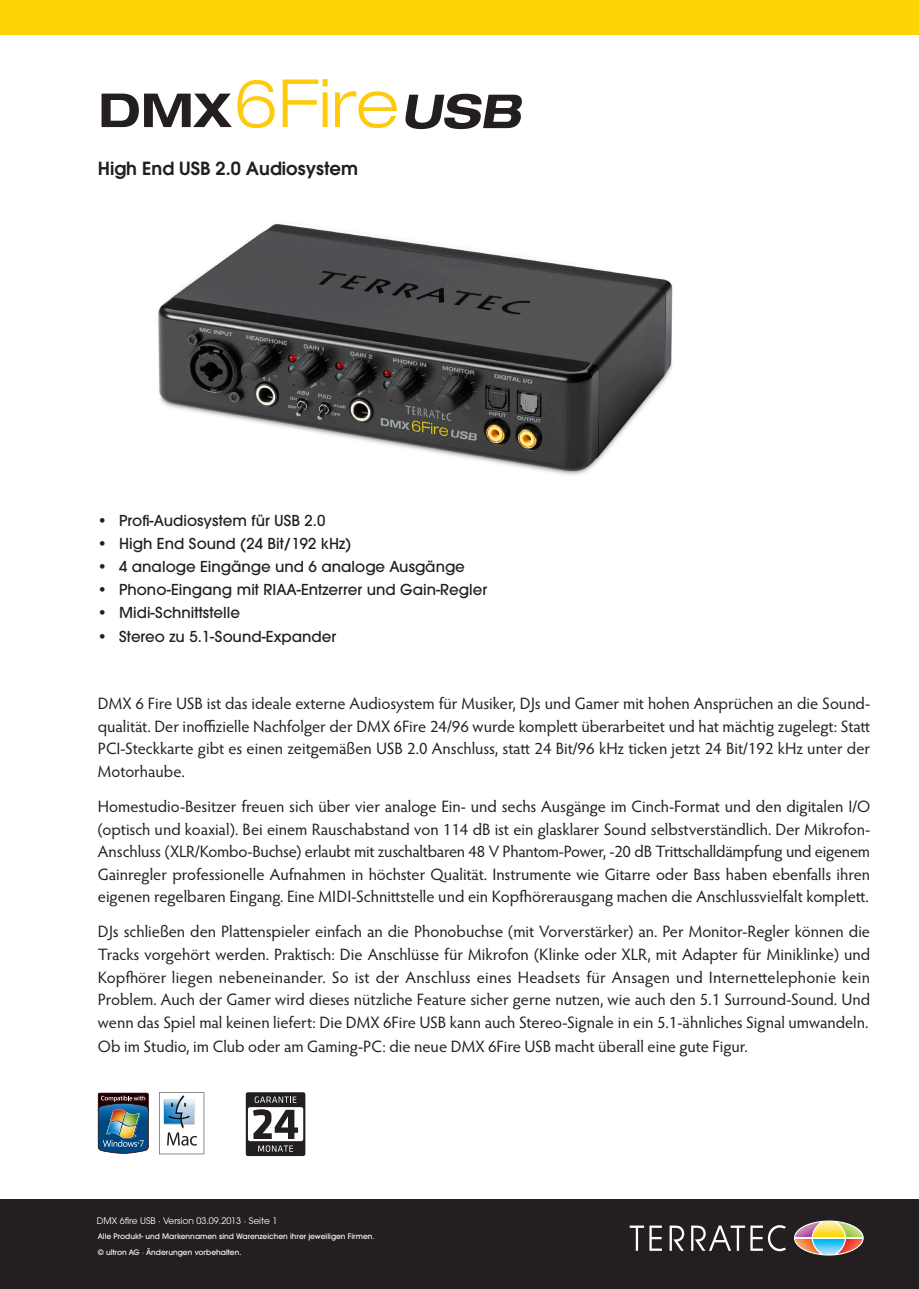
<style>
.page{position:relative;width:919px;height:1289px;background:#fff}
.page>*{position:absolute;margin:0;border:0;box-sizing:border-box;transform-origin:0 0}
.t1{font:600 18px "ITC Avant Garde Pro";color:#231f20}
.Texte_Aufzählung{font:16.5px/22.5px "Hypatia Sans Pro";color:#231f20;text-align:justify}
.Texte_Aufzählung-2{font:500 15px "ITC Avant Garde Pro";color:#231f20}
.t2{font:9px "ITC Avant Garde Pro";color:#fff}
.t3{font:500 7.5px "ITC Avant Garde Pro";color:#fff}
</style>
<div class="page">
<div style="left:0;top:1199px;width:918px;height:89px;background:#231f20"></div>
<svg style="left:629px;top:1225px;width:33px;height:25px"></svg>
<svg style="left:669px;top:1225px;width:15px;height:25px"></svg>
<svg style="left:691px;top:1225px;width:95px;height:26px"></svg>
<svg style="left:794px;top:1220px;width:69px;height:35px"></svg>
<div style="left:0;top:0;width:918px;height:34px;background:#fed304"></div>
<img style="left:158px;top:224px;width:515px;height:251px">
<svg style="left:101px;top:80px;width:173px;height:48px"></svg>
<svg style="left:283px;top:79px;width:44px;height:48px"></svg>
<svg style="left:335px;top:91px;width:62px;height:37px"></svg>
<svg style="left:405px;top:94px;width:117px;height:35px"></svg>
<svg style="left:159px;top:1092px;width:45px;height:62px"></svg>
<img style="left:163px;top:1093px;width:35px;height:37px">
<img style="left:98px;top:1092px;width:51px;height:61px">
<div style="left:246px;top:1092px;width:59px;height:63px;background:#231f20;border-radius:2px"></div>
<div style="left:248px;top:1107px;width:55px;height:34px;background:#fff;border-radius:2px"></div>
<svg style="left:255px;top:1096px;width:41px;height:6px"></svg>
<svg style="left:258px;top:1145px;width:35px;height:6px"></svg>
<svg style="left:253px;top:1109px;width:45px;height:29px"></svg>
<p class="t1" style="left:98px;top:157px;width:261px">High End USB 2.0 Audiosystem</p>
<p class="Texte_Aufzählung-2" style="left:98px;top:511px;width:229px">• Profi-Audiosystem für USB 2.0</p>
<p class="Texte_Aufzählung-2" style="left:98px;top:534px;width:255px">• High End Sound (24 Bit/192 kHz)</p>
<p class="Texte_Aufzählung-2" style="left:98px;top:557px;width:368px">• 4 analoge Eingänge und 6 analoge Ausgänge</p>
<p class="Texte_Aufzählung-2" style="left:98px;top:580px;width:391px">• Phono-Eingang mit RIAA-Entzerrer und Gain-Regler</p>
<p class="Texte_Aufzählung-2" style="left:98px;top:603px;width:144px">• Midi-Schnittstelle</p>
<p class="Texte_Aufzählung-2" style="left:98px;top:626px;width:240px">• Stereo zu 5.1-Sound-Expander</p>
<p class="Texte_Aufzählung" style="left:98px;top:692px;width:773px">DMX 6 Fire USB ist das ideale externe Audiosystem für Musiker, DJs und Gamer mit hohen Ansprüchen an die Sound&shy;qualität. Der inoffizielle Nachfolger der DMX 6Fire 24/96 wurde komplett überarbeitet und hat mächtig zugelegt: Statt PCI-Steckkarte gibt es einen zeitgemäßen USB 2.0 Anschluss, statt 24 Bit/96 kHz ticken jetzt 24 Bit/192 kHz unter der Motorhaube.</p>
<p class="Texte_Aufzählung" style="left:98px;top:794px;width:773px">Homestudio-Besitzer freuen sich über vier analoge Ein- und sechs Ausgänge im Cinch-Format und den digitalen I/O (optisch und koaxial). Bei einem Rauschabstand von 114 dB ist ein glasklarer Sound selbstverständlich. Der Mikrofon-Anschluss (XLR/Kombo-Buchse) erlaubt mit zuschaltbaren 48 V Phantom-Power, -20 dB Trittschalldämpfung und eigenem Gainregler professionelle Aufnahmen in höchster Qualität. Instrumente wie Gitarre oder Bass haben ebenfalls ihren eigenen regelbaren Eingang. Eine MIDI-Schnittstelle und ein Kopfhörerausgang machen die Anschlussvielfalt komplett.</p>
<p class="Texte_Aufzählung" style="left:98px;top:920px;width:773px">DJs schließen den Plattenspieler einfach an die Phonobuchse (mit Vorverstärker) an. Per Monitor-Regler können die Tracks vorgehört werden. Praktisch: Die Anschlüsse für Mikrofon (Klinke oder XLR, mit Adapter für Miniklinke) und Kopfhörer liegen nebeneinander. So ist der Anschluss eines Headsets für Ansagen und Internettelephonie kein Problem. Auch der Gamer wird dieses nützliche Feature sicher gerne nutzen, wie auch den 5.1 Surround-Sound. Und wenn das Spiel mal keinen liefert: Die DMX 6Fire USB kann auch Stereo-Signale in ein 5.1-ähnliches Signal umwandeln.</p>
<p class="Texte_Aufzählung" style="left:98px;top:1034px;width:651px">Ob im Studio, im Club oder am Gaming-PC: die neue DMX 6Fire USB macht überall eine gute Figur.</p>
<p class="t2" style="left:97px;top:1215px;width:182px">DMX 6fire USB · Version 03.09.2013 · Seite 1</p>
<p class="t3" style="left:98px;top:1231px;width:278px">Alle Produkt- und Markennamen sind Warenzeichen ihrer jeweiligen Firmen.</p>
<p class="t3" style="left:98px;top:1246px;width:145px">© ultron AG · Änderungen vorbehalten.</p>
</div>
